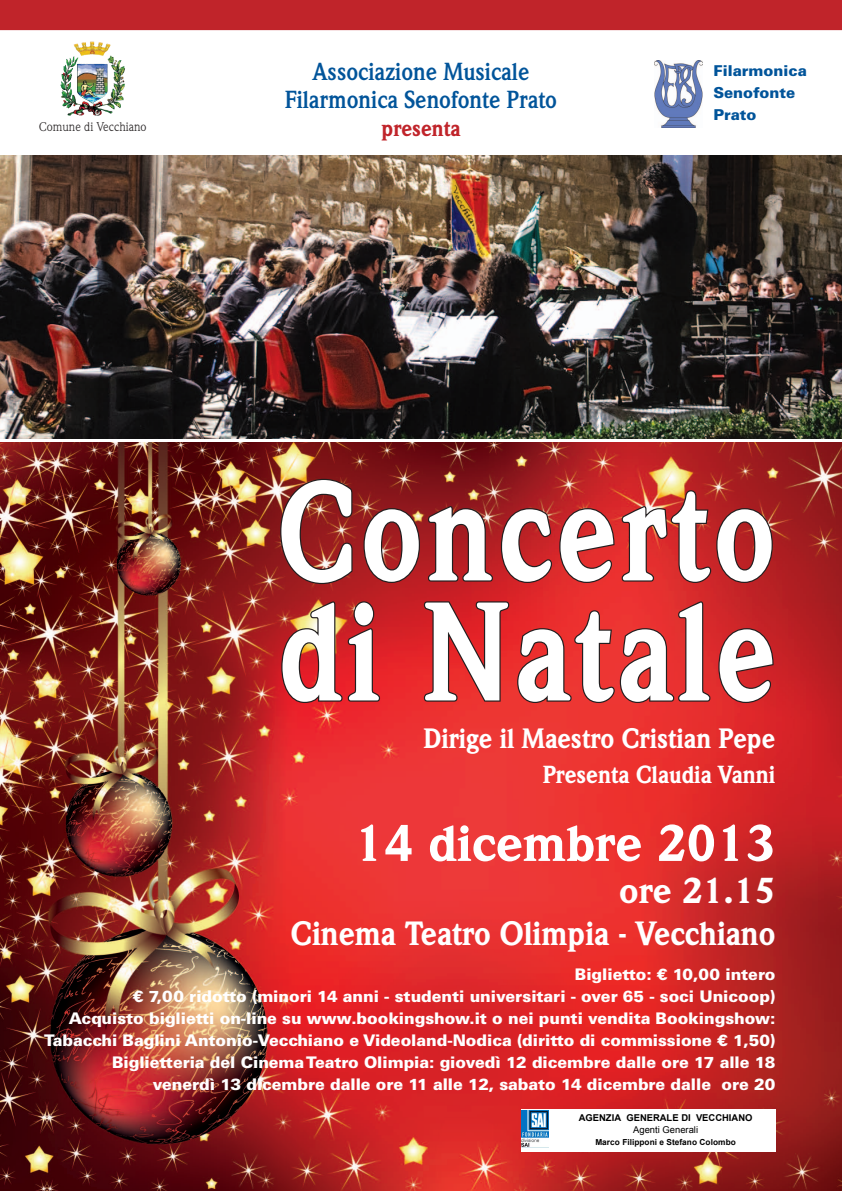
<style>
.page{position:relative;width:842px;height:1191px;background:#fff}
.page>*{position:absolute;margin:0;border:0;box-sizing:border-box;transform-origin:0 0}
.t1{font:900 137.5px "Weidemann";letter-spacing:.05em;color:#fff;scale:.8 1}
.t2{font:900 50px "Weidemann";color:#fff}
.t3{font:900 35px "Weidemann";color:#fff}
.t4{font:900 33px "Weidemann";color:#fff;scale:.91 1}
.t5{font:900 27.5px "Weidemann";color:#fff;scale:.91 1}
.t6{font:700 24.2px "Weidemann";color:#01549a;scale:.91 1}
.t7{font:900 24.2px "Weidemann";color:#fff;scale:.91 1}
.t8{font:900 22px "Weidemann";color:#c0242a;scale:.91 1}
.t9{font:900 16px/22px "Univers";letter-spacing:-.005em;color:#fff;text-align:right}
.t10{font:900 15px "Univers";color:#01549a}
.t11{font:12.5px "Weidemann";color:#231f20}
.t12{font:700 9.4px/12.4px "Arial";color:#000;text-align:center}
.t13{font:700 8.3px "Arial";letter-spacing:.005em;color:#000}
.s1{font-weight:400}
</style>
<div class="page">
<img style="left:0;top:442px;width:842px;height:749px">
<img style="left:74px;top:42px;width:16px;height:14px">
<img style="left:655px;top:61px;width:47px;height:67px">
<div style="left:0;top:0;width:842px;height:30px;background:#c0242a"></div>
<img style="left:0;top:156px;width:842px;height:283px">
<svg style="left:279px;top:477px;width:75px;height:108px;background:#8c2925"></svg>
<svg style="left:362px;top:505px;width:132px;height:79px;background:#952224"></svg>
<svg style="left:500px;top:489px;width:274px;height:95px;background:#b42a29"></svg>
<svg style="left:280px;top:600px;width:101px;height:104px;background:#be3932"></svg>
<svg style="left:423px;top:600px;width:87px;height:103px;background:#c52627"></svg>
<svg style="left:516px;top:600px;width:259px;height:104px;background:#c92c2c"></svg>
<div style="left:521px;top:1109px;width:254px;height:42px;background:#fff"></div>
<img style="left:521px;top:1110px;width:28px;height:37px">
<p class="t11" style="left:39px;top:120px;width:109px">Comune di Vecchiano</p>
<p class="t6" style="left:313px;top:57px;width:240px">Associazione Musicale</p>
<p class="t6" style="left:285px;top:85px;width:301px">Filarmonica Senofonte Prato</p>
<p class="t8" style="left:382px;top:115px;width:88px">presenta</p>
<p class="t10" style="left:713px;top:61px;width:95px">Filarmonica</p>
<p class="t10" style="left:713px;top:83px;width:83px">Senofonte</p>
<p class="t10" style="left:713px;top:105px;width:45px">Prato</p>
<p class="t1" style="left:278px;top:449px;width:623px">Concerto</p>
<p class="t1" style="left:279px;top:569px;width:622px">di Natale</p>
<p class="t5" style="left:423px;top:722px;width:388px">Dirige il Maestro Cristian Pepe</p>
<p class="t7" style="left:543px;top:759px;width:257px">Presenta Claudia Vanni</p>
<p class="t2" style="left:354px;top:813px;width:422px">14 dicembre 2013</p>
<p class="t3" style="left:619px;top:869px;width:158px">ore 21.15</p>
<p class="t4" style="left:291px;top:913px;width:534px">Cinema Teatro Olimpia - Vecchiano</p>
<p class="t9" style="left:575px;top:963px;width:202px">Biglietto: € 10,00 intero</p>
<p class="t9" style="left:133px;top:985px;width:644px">€ 7,00 ridotto (minori 14 anni - studenti universitari - over 65 - soci Unicoop)</p>
<p class="t9" style="left:44px;top:1007px;width:733px">Acquisto biglietti on-line su www.bookingshow.it o nei punti vendita Bookingshow:<br>Tabacchi Baglini Antonio-Vecchiano e Videoland-Nodica (diritto di commissione € 1,50)</p>
<p class="t9" style="left:112px;top:1051px;width:665px">Biglietteria del Cinema Teatro Olimpia: giovedì 12 dicembre dalle ore 17 alle 18</p>
<p class="t9" style="left:153px;top:1073px;width:624px">venerdì 13 dicembre dalle ore 11 alle 12, sabato 14 dicembre dalle ore 20</p>
<p class="t12" style="left:579px;top:1111px;width:175px">AGENZIA GENERALE DI VECCHIANO<br><span class="s1">Agenti Generali</span></p>
<p class="t13" style="left:595px;top:1136px;width:142px">Marco Filipponi e Stefano Colombo</p>
</div>
